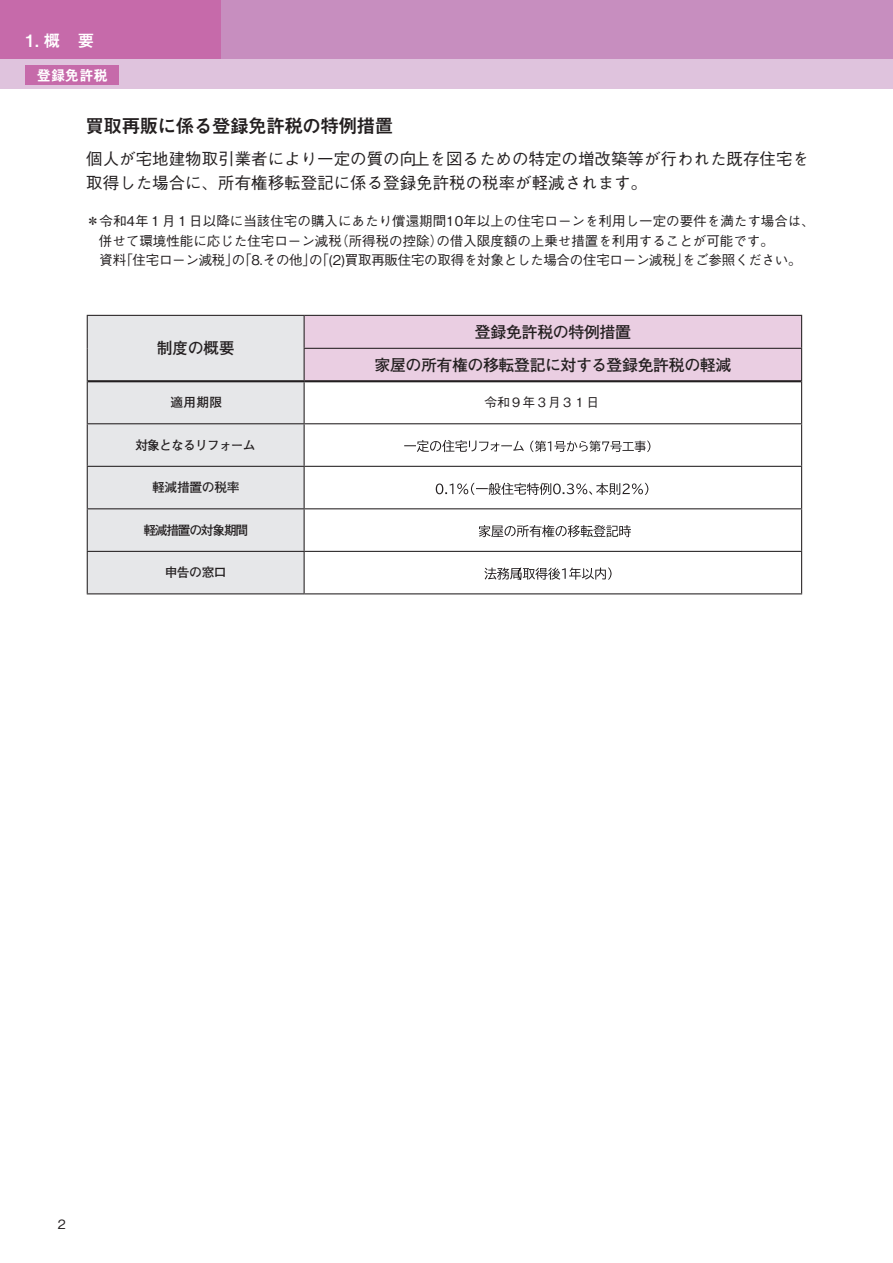
<style>
.page{position:relative;width:893px;height:1263px;background:#fff}
.page>*{position:absolute;margin:0;border:0;box-sizing:border-box;transform-origin:0 0}
.t1{font:700 19.2px "Mi Go MB1 Std De";letter-spacing:-.055em;color:#231f20}
.t2{font:700 16.95px "Mi Go MB1 Std De";color:#fff}
.t3{font:500 16.5px/24px "Gothic BBB Pro";color:#231f20}
.t4{font:700 15.9px/33px "Futo Go B101 Pro";letter-spacing:-.025em;color:#231f20;text-align:center}
.t5{font:14.85px "Midashi Go Pro MB31";color:#fff;scale:.95 1}
.t6{font:500 13.5px/19.2px "Gothic BBB Pro";color:#231f20}
.t7{font:700 12.75px "Futo Go B101 Pro";letter-spacing:-.065em;color:#231f20}
.t8{font:500 12.75px "Gothic BBB Pro";color:#231f20}
.t9{font:700 12.75px "Futo Go B101 Pro";letter-spacing:-.1em;color:#231f20}
.t10{font:700 12.75px "Futo Go B101 Pro";letter-spacing:-.02em;color:#231f20}
</style>
<div class="page">
<div style="left:0;top:0;width:893px;height:60px;background:#c78ebf"></div>
<div style="left:0;top:0;width:221px;height:60px;background:#c66aaa"></div>
<div style="left:0;top:60px;width:893px;height:29px;background:#dfc3dd"></div>
<div style="left:26px;top:66px;width:93px;height:19px;background:#c66aaa"></div>
<div style="left:88px;top:316px;width:216px;height:277px;background:#e6e7e9"></div>
<div style="left:305px;top:316px;width:496px;height:64px;background:#eacee2"></div>
<hr style="left:87px;top:315px;width:217px;height:1px;background:#231f20">
<hr style="left:87px;top:316px;width:1px;height:32px;background:#231f20">
<hr style="left:87px;top:348px;width:1px;height:33px;background:#231f20">
<hr style="left:304px;top:315px;width:498px;height:1px;background:#231f20">
<hr style="left:304px;top:316px;width:1px;height:32px;background:#231f20">
<hr style="left:801px;top:316px;width:1px;height:32px;background:#231f20">
<hr style="left:304px;top:348px;width:498px;height:1px;background:#231f20">
<hr style="left:304px;top:349px;width:1px;height:31px;background:#231f20">
<hr style="left:801px;top:349px;width:1px;height:32px;background:#231f20">
<hr style="left:87px;top:381px;width:1px;height:42px;background:#231f20">
<hr style="left:304px;top:382px;width:1px;height:41px;background:#231f20">
<hr style="left:801px;top:381px;width:1px;height:42px;background:#231f20">
<hr style="left:87px;top:423px;width:217px;height:1px;background:#231f20">
<hr style="left:87px;top:424px;width:1px;height:42px;background:#231f20">
<hr style="left:304px;top:423px;width:498px;height:1px;background:#231f20">
<hr style="left:304px;top:424px;width:1px;height:42px;background:#231f20">
<hr style="left:801px;top:424px;width:1px;height:42px;background:#231f20">
<hr style="left:87px;top:466px;width:217px;height:1px;background:#231f20">
<hr style="left:87px;top:467px;width:1px;height:41px;background:#231f20">
<hr style="left:304px;top:466px;width:498px;height:1px;background:#231f20">
<hr style="left:304px;top:467px;width:1px;height:41px;background:#231f20">
<hr style="left:801px;top:467px;width:1px;height:41px;background:#231f20">
<hr style="left:87px;top:508px;width:217px;height:1px;background:#231f20">
<hr style="left:87px;top:509px;width:1px;height:42px;background:#231f20">
<hr style="left:304px;top:508px;width:498px;height:1px;background:#231f20">
<hr style="left:304px;top:509px;width:1px;height:42px;background:#231f20">
<hr style="left:801px;top:509px;width:1px;height:42px;background:#231f20">
<hr style="left:87px;top:551px;width:217px;height:1px;background:#231f20">
<hr style="left:87px;top:552px;width:1px;height:41px;background:#231f20">
<hr style="left:304px;top:551px;width:498px;height:1px;background:#231f20">
<hr style="left:304px;top:552px;width:1px;height:41px;background:#231f20">
<hr style="left:801px;top:552px;width:1px;height:41px;background:#231f20">
<hr style="left:87px;top:593px;width:217px;height:1px;background:#231f20">
<hr style="left:304px;top:593px;width:498px;height:1px;background:#231f20">
<hr style="left:88px;top:380px;width:216px;height:2px;background:#231f20">
<hr style="left:304px;top:380px;width:497px;height:2px;background:#231f20">
<svg style="left:404px;top:440px;width:120px;height:12px"></svg>
<svg style="left:530px;top:441px;width:120px;height:11px"></svg>
<svg style="left:436px;top:483px;width:212px;height:12px"></svg>
<svg style="left:479px;top:525px;width:152px;height:12px"></svg>
<svg style="left:484px;top:567px;width:128px;height:13px"></svg>
<p class="t2" style="left:26px;top:28px;width:71px">1. 概　要</p>
<p class="t5" style="left:37px;top:64px;width:76px">登録免許税</p>
<p class="t1" style="left:85px;top:111px;width:310px">買取再販に係る登録免許税の特例措置</p>
<p class="t3" style="left:86px;top:144px;width:724px">個人が宅地建物取引業者により一定の質の向上を図るための特定の増改築等が行われた既存住宅を取得した場合に、所有権移転登記に係る登録免許税の税率が軽減されます。</p>
<p class="t6" style="left:99px;top:210px;width:718px;text-indent:-13px">＊令和4年１月１日以降に当該住宅の購入にあたり償還期間10年以上の住宅ローンを利用し一定の要件を満たす場合は、併せて環境性能に応じた住宅ローン減税（所得税の控除）の借入限度額の上乗せ措置を利用することが可能です。<br>資料「住宅ローン減税」の「8.その他」の「(2)買取再販住宅の取得を対象とした場合の住宅ローン減税」をご参照ください。</p>
<p class="t4" style="left:157px;top:330px;width:79px">制度の概要</p>
<p class="t4" style="left:375px;top:313px;width:358px">登録免許税の特例措置<br>家屋の所有権の移転登記に対する登録免許税の軽減</p>
<p class="t7" style="left:171px;top:392px;width:53px">適用期限</p>
<p class="t8" style="left:484px;top:392px;width:116px">令和９年３月３１日</p>
<p class="t7" style="left:135px;top:435px;width:122px">対象となるリフォーム</p>
<p class="t10" style="left:152px;top:477px;width:89px">軽減措置の税率</p>
<p class="t9" style="left:143px;top:520px;width:106px">軽減措置の対象期間</p>
<p class="t7" style="left:165px;top:562px;width:63px">申告の窓口</p>
<p class="t8" style="left:58px;top:1214px;width:10px">2</p>
</div>
